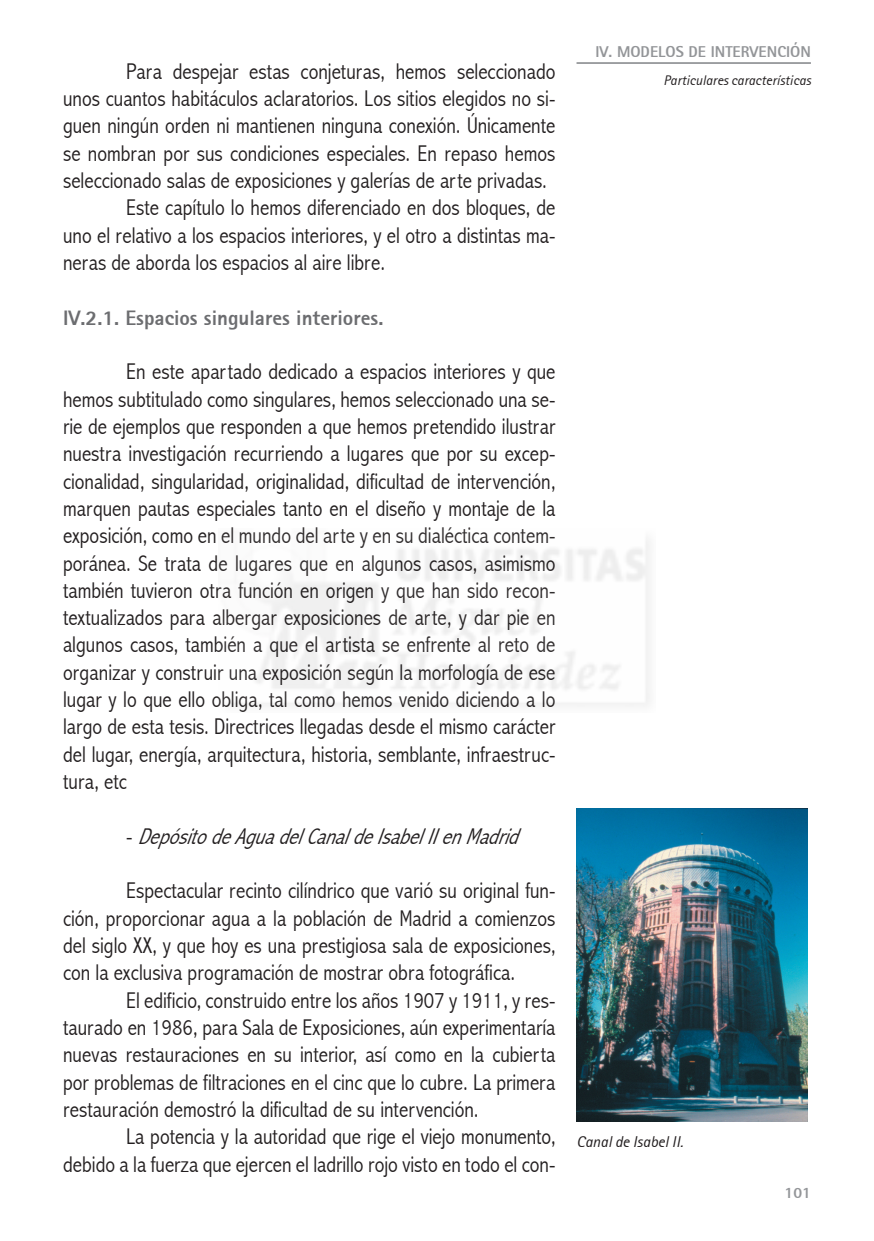
<style>
.page{position:relative;width:874px;height:1241px;background:#fff}
.page>*{position:absolute;margin:0;border:0;box-sizing:border-box;transform-origin:0 0}
.t1{font:300 condensed 22.75px/27.3px "Abadi";color:#231f20;text-align:justify}
.t2{font:italic 300 condensed 22.75px "Abadi";color:#231f20}
.t3{font:800 21px "Rotis Sans Serif";color:#6c6d70}
.t4{font:800 15.75px "Rotis Sans Serif";color:#939598}
.t5{font:italic 15.75px "Rotis Sans Serif";color:#231f20}
.t6{font:italic 14px "Rotis Sans Serif";color:#231f20}
.s1{font-style:normal}
</style>
<div class="page">
<hr style="left:576px;top:62px;width:234px;height:2px;background:#939598">
<img style="left:576px;top:808px;width:231px;height:313px">
<p class="t1" style="left:126px;top:58px;width:430px">Para despejar estas conjeturas, hemos seleccionado</p>
<p class="t1" style="left:63px;top:85px;width:493px">unos cuantos habitáculos aclaratorios. Los sitios elegidos no si-</p>
<p class="t1" style="left:63px;top:112px;width:493px">guen ningún orden ni mantienen ninguna conexión. Únicamente</p>
<p class="t1" style="left:63px;top:139px;width:493px">se nombran por sus condiciones especiales. En repaso hemos</p>
<p class="t1" style="left:63px;top:167px;width:485px">seleccionado salas de exposiciones y galerías de arte privadas.</p>
<p class="t1" style="left:126px;top:194px;width:430px">Este capítulo lo hemos diferenciado en dos bloques, de</p>
<p class="t1" style="left:63px;top:221px;width:493px">uno el relativo a los espacios interiores, y el otro a distintas ma-</p>
<p class="t1" style="left:63px;top:249px;width:323px">neras de aborda los espacios al aire libre.</p>
<p class="t3" style="left:63px;top:304px;width:322px">IV.2.1. Espacios singulares interiores.</p>
<p class="t1" style="left:63px;top:358px;width:493px;text-indent:63px">En este apartado dedicado a espacios interiores y que hemos subtitulado como singulares, hemos seleccionado una se&shy;rie de ejemplos que responden a que hemos pretendido ilustrar nuestra investigación recurriendo a lugares que por su excep&shy;cionalidad, singularidad, originalidad, dificultad de intervención, marquen pautas especiales tanto en el diseño y montaje de la exposición, como en el mundo del arte y en su dialéctica contem&shy;poránea. Se trata de lugares que en algunos casos, asimismo también tuvieron otra función en origen y que han sido recon&shy;textualizados para albergar exposiciones de arte, y dar pie en algunos casos, también a que el artista se enfrente al reto de organizar y construir una exposición según la morfología de ese lugar y lo que ello obliga, tal como hemos venido diciendo a lo largo de esta tesis. Directrices llegadas desde el mismo carácter del lugar, energía, arquitectura, historia, semblante, infraestruc&shy;tura, etc</p>
<p class="t2" style="left:126px;top:822px;width:402px"><span class="s1">-</span> DepósitodeAguadelCanaldeIsabelIIenMadrid</p>
<p class="t1" style="left:63px;top:877px;width:493px;text-indent:63px">Espectacular recinto cilíndrico que varió su original fun&shy;ción, proporcionar agua a la población de Madrid a comienzos del siglo XX, y que hoy es una prestigiosa sala de exposiciones, con la exclusiva programación de mostrar obra fotográfica.</p>
<p class="t1" style="left:63px;top:986px;width:493px;text-indent:63px">El edificio, construido entre los años 1907 y 1911, y res&shy;taurado en 1986, para Sala de Exposiciones, aún experimentaría nuevas restauraciones en su interior, así como en la cubierta por problemas de filtraciones en el cinc que lo cubre. La primera restauración demostró la dificultad de su intervención.</p>
<p class="t1" style="left:63px;top:1122px;width:493px;text-align:right">La potencia y la autoridad que rige el viejo monumento,<br>debido a la fuerza que ejercen el ladrillo rojo visto en todo el con-</p>
<p class="t4" style="left:595px;top:41px;width:217px">IV. MODELOS DE INTERVENCIÓN</p>
<p class="t6" style="left:663px;top:72px;width:149px">Particulares características</p>
<p class="t5" style="left:576px;top:1132px;width:108px">Canal de Isabel II.</p>
<p class="t4" style="left:784px;top:1181px;width:28px">101</p>
</div>
